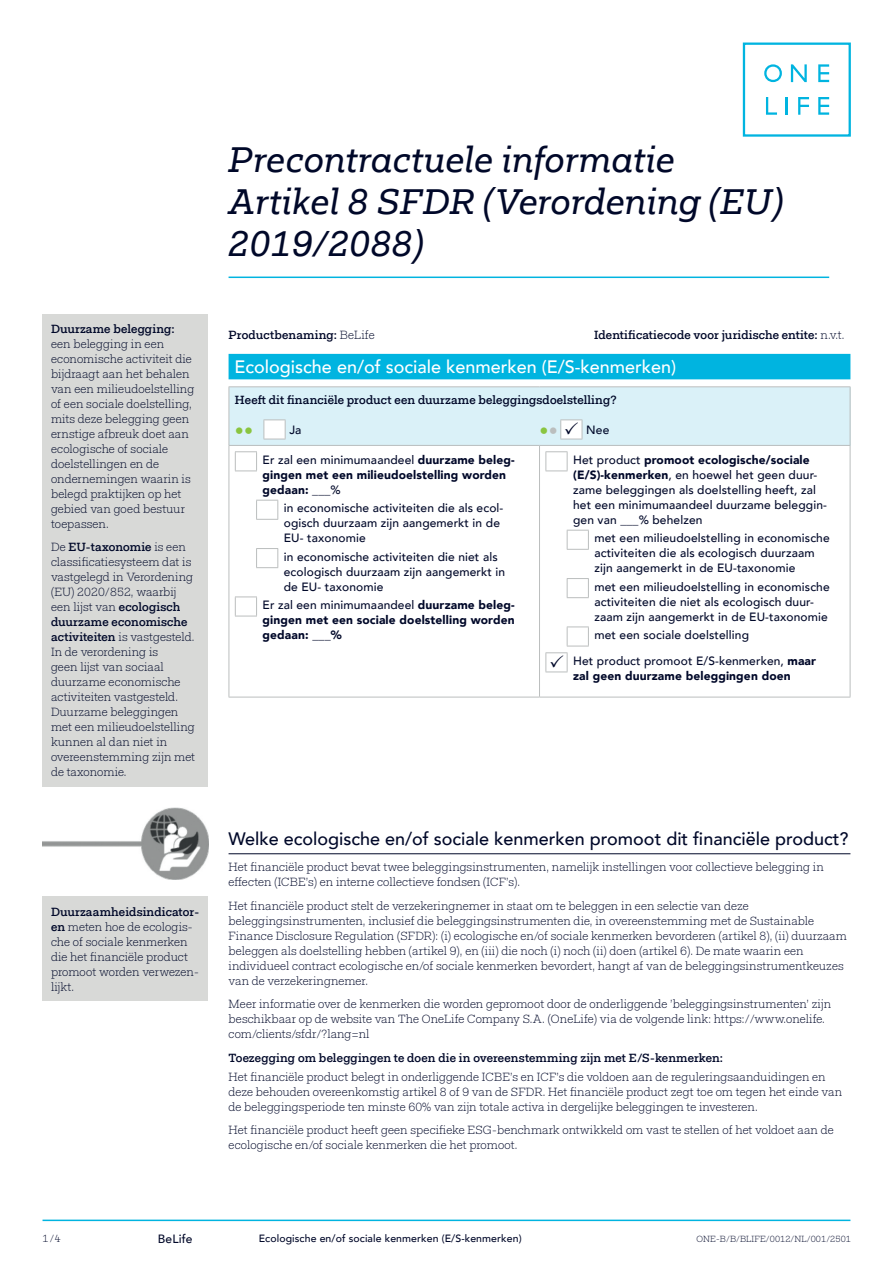
<style>
.page{position:relative;width:893px;height:1263px;background:#fff}
.page>*{position:absolute;margin:0;border:0;box-sizing:border-box;transform-origin:0 0}
.COVER_TITLE_2{font:italic 36px/42px "Fakt Slab";letter-spacing:.02em;color:#000829}
.Titre_2eme_niveau{font:500 18px "Avenir";color:#000829}
.Titre_1er_niveau{font:500 18px "Avenir";color:#fff}
.t1{font:500 18px "Avenir";color:#8ac540}
.Texte{font:300 12px/15px "Fakt Slab";letter-spacing:.005em;color:#000829}
.BODY_COPY{font:500 12px/15px "Avenir";letter-spacing:.01em;color:#000829}
.BODY_COPY-2{font:900 12px/15px "Avenir";letter-spacing:.01em;color:#000829}
.Texte-2{font:500 12px "Fakt Slab";letter-spacing:.005em;color:#000829}
.BODY_COPY-3{font:500 12px "Fakt Slab";letter-spacing:.005em;color:#000829}
.t2{font:500 10.5px "Avenir";letter-spacing:.01em;color:#000829}
.t3{font:300 10.5px "Fakt Slab";color:#000829}
.t4{font:300 9px "Fakt Slab";letter-spacing:.01em;color:#000829}
.s1{font-weight:500}
.s2{font-weight:300}
.s3{color:#bbbebe}
.s4{font-weight:900}
</style>
<div class="page">
<hr style="left:43px;top:1219px;width:807px;height:2px;background:#00b4e0">
<div style="left:43px;top:314px;width:165px;height:472px;background:#d8d9d7"></div>
<div style="left:43px;top:896px;width:165px;height:104px;background:#d8d9d7"></div>
<img style="left:43px;top:807px;width:165px;height:72px">
<div style="left:229px;top:354px;width:621px;height:25px;background:#00b4e0"></div>
<hr style="left:229px;top:277px;width:600px;height:1px;background:#00b4e0">
<svg style="left:818px;top:64px;width:11px;height:18px"></svg>
<svg style="left:818px;top:97px;width:11px;height:18px"></svg>
<svg style="left:766px;top:97px;width:11px;height:18px"></svg>
<svg style="left:798px;top:97px;width:11px;height:18px"></svg>
<svg style="left:764px;top:64px;width:18px;height:18px"></svg>
<svg style="left:791px;top:64px;width:16px;height:18px"></svg>
<svg style="left:786px;top:97px;width:2px;height:18px"></svg>
<div style="left:743px;top:43px;width:107px;height:93px;border:2px solid #00b4e0"></div>
<hr style="left:229px;top:853px;width:621px;height:1px;background:#000829">
<div style="left:229px;top:387px;width:621px;height:58px;background:#daf1f8"></div>
<hr style="left:229px;top:386px;width:310px;height:1px;background:#bbbebe">
<hr style="left:229px;top:387px;width:1px;height:58px;background:#bbbebe">
<hr style="left:539px;top:386px;width:311px;height:1px;background:#bbbebe">
<hr style="left:850px;top:387px;width:1px;height:58px;background:#bbbebe">
<hr style="left:229px;top:445px;width:310px;height:1px;background:#bbbebe">
<hr style="left:229px;top:446px;width:1px;height:251px;background:#bbbebe">
<hr style="left:539px;top:445px;width:311px;height:1px;background:#bbbebe">
<hr style="left:539px;top:446px;width:1px;height:251px;background:#bbbebe">
<hr style="left:850px;top:446px;width:1px;height:251px;background:#bbbebe">
<hr style="left:229px;top:697px;width:310px;height:1px;background:#bbbebe">
<hr style="left:539px;top:697px;width:311px;height:1px;background:#bbbebe">
<svg style="left:235px;top:451px;width:22px;height:20px"></svg>
<svg style="left:256px;top:500px;width:22px;height:20px"></svg>
<svg style="left:256px;top:548px;width:22px;height:20px"></svg>
<svg style="left:235px;top:596px;width:22px;height:21px"></svg>
<svg style="left:545px;top:451px;width:23px;height:20px"></svg>
<svg style="left:567px;top:530px;width:22px;height:20px"></svg>
<svg style="left:567px;top:578px;width:22px;height:20px"></svg>
<svg style="left:264px;top:419px;width:319px;height:21px"></svg>
<svg style="left:545px;top:626px;width:44px;height:46px"></svg>
<p class="Texte" style="left:51px;top:321px;width:145px"><span class="s1">Duurzame belegging: </span>een belegging in een economische activiteit die bijdraagt aan het behalen van een milieudoelstelling of een sociale doelstelling, mits deze belegging geen ernstige afbreuk doet aan ecologische of sociale doelstellingen en de ondernemingen waarin is belegd praktijken op het gebied van goed bestuur toepassen.</p>
<p class="Texte" style="left:51px;top:540px;width:146px">De <span class="s1">EU-taxonomie</span> is een classificatiesysteem dat is vastgelegd in Verordening (EU) 2020/852, waarbij een lijst van <span class="s1">ecologisch duurzame economische activiteiten</span> is vastgesteld.<br>In de verordening is<br>geen lijst van sociaal duurzame economische activiteiten vastgesteld.<br>Duurzame beleggingen met een milieudoelstelling kunnen al dan niet in overeenstemming zijn met de taxonomie.</p>
<p class="Texte" style="left:51px;top:904px;width:150px"><span class="s1">Duurzaamheidsindicator&shy;en</span> meten hoe de ecologis&shy;che of sociale kenmerken die het financiële product promoot worden verwezen&shy;lijkt.</p>
<p class="COVER_TITLE_2" style="left:229px;top:139px;width:556px">Precontractuele informatie<br>Artikel 8 SFDR (Verordening (EU)<br>2019/2088)</p>
<p class="BODY_COPY-3" style="left:229px;top:326px;width:148px">Productbenaming: <span class="s2">BeLife</span></p>
<p class="BODY_COPY-3" style="left:594px;top:326px;width:252px">Identificatiecode voor juridische entite: <span class="s2">n.v.t.</span></p>
<p class="Titre_1er_niveau" style="left:235px;top:351px;width:443px">Ecologische en/of sociale kenmerken (E/S-kenmerken)</p>
<p class="Texte-2" style="left:235px;top:391px;width:383px">Heeft dit financiële product een duurzame beleggingsdoelstelling?</p>
<p class="t1" style="left:235px;top:415px;width:20px">••</p>
<p class="BODY_COPY" style="left:289px;top:422px;width:14px">Ja</p>
<p class="t1" style="left:539px;top:415px;width:20px">•<span class="s3">•</span></p>
<p class="BODY_COPY" style="left:586px;top:422px;width:25px">Nee</p>
<p class="BODY_COPY-2" style="left:263px;top:452px;width:254px"><span class="s1">Er zal een minimumaandeel</span> duurzame beleg&shy;gingen met een milieudoelstelling worden gedaan: <span class="s1">___%</span></p>
<p class="BODY_COPY" style="left:284px;top:500px;width:221px">in economische activiteiten die als ecol&shy;ogisch duurzaam zijn aangemerkt in de<br>EU- taxonomie</p>
<p class="BODY_COPY" style="left:284px;top:548px;width:223px">in economische activiteiten die niet als ecologisch duurzaam zijn aangemerkt in de EU- taxonomie</p>
<p class="BODY_COPY-2" style="left:263px;top:597px;width:254px;text-align:justify"><span class="s1">Er zal een minimumaandeel</span> duurzame beleg&shy;gingen met een sociale doelstelling worden gedaan: ___%</p>
<p class="BODY_COPY" style="left:573px;top:451px;width:255px">Het product <span class="s4">promoot ecologische/sociale (E/S)-kenmerken</span>, en hoewel het geen duur&shy;zame beleggingen als doelstelling heeft, zal het een minimumaandeel duurzame beleggin&shy;gen van ___% behelzen</p>
<p class="BODY_COPY" style="left:594px;top:530px;width:237px">met een milieudoelstelling in economische activiteiten die als ecologisch duurzaam zijn aangemerkt in de EU-taxonomie</p>
<p class="BODY_COPY" style="left:594px;top:578px;width:237px">met een milieudoelstelling in economische activiteiten die niet als ecologisch duur&shy;zaam zijn aangemerkt in de EU-taxonomie</p>
<p class="BODY_COPY" style="left:594px;top:627px;width:156px">met een sociale doelstelling</p>
<p class="BODY_COPY-2" style="left:573px;top:653px;width:244px"><span class="s1">Het product promoot E/S-kenmerken,</span> maar zal geen duurzame beleggingen doen</p>
<p class="Titre_2eme_niveau" style="left:229px;top:823px;width:621px">Welke ecologische en/of sociale kenmerken promoot dit financiële product?</p>
<p class="Texte" style="left:229px;top:859px;width:597px">Het financiële product bevat twee beleggingsinstrumenten, namelijk instellingen voor collectieve belegging in effecten (ICBE’s) en interne collectieve fondsen (ICF’s).</p>
<p class="Texte" style="left:229px;top:898px;width:620px">Het financiële product stelt de verzekeringnemer in staat om te beleggen in een selectie van deze beleggingsinstrumenten, inclusief die beleggingsinstrumenten die, in overeenstemming met de Sustainable Finance Disclosure Regulation (SFDR): (i) ecologische en/of sociale kenmerken bevorderen (artikel 8), (ii) duurzaam beleggen als doelstelling hebben (artikel 9), en (iii) die noch (i) noch (ii) doen (artikel 6). De mate waarin een individueel contract ecologische en/of sociale kenmerken bevordert, hangt af van de beleggingsinstrumentkeuzes van de verzekeringnemer.</p>
<p class="Texte" style="left:229px;top:996px;width:604px">Meer informatie over de kenmerken die worden gepromoot door de onderliggende ’beleggingsinstrumenten’ zijn beschikbaar op de website van The OneLife Company S.A. (OneLife) via de volgende link: https://www.onelife. com/clients/sfdr/?lang=nl</p>
<p class="Texte-2" style="left:229px;top:1049px;width:496px">Toezegging om beleggingen te doen die in overeenstemming zijn met E/S-kenmerken:</p>
<p class="Texte" style="left:229px;top:1069px;width:615px">Het financiële product belegt in onderliggende ICBE’s en ICF’s die voldoen aan de reguleringsaanduidingen en deze behouden overeenkomstig artikel 8 of 9 van de SFDR. Het financiële product zegt toe om tegen het einde van de beleggingsperiode ten minste 60% van zijn totale activa in dergelijke beleggingen te investeren.</p>
<p class="Texte" style="left:229px;top:1123px;width:607px">Het financiële product heeft geen specifieke ESG-benchmark ontwikkeld om vast te stellen of het voldoet aan de ecologische en/of sociale kenmerken die het promoot.</p>
<p class="t3" style="left:43px;top:1231px;width:20px">1 / 4</p>
<p class="BODY_COPY" style="left:158px;top:1231px;width:36px">BeLife</p>
<p class="t2" style="left:259px;top:1229px;width:264px">Ecologische en/of sociale kenmerken (E/S-kenmerken)</p>
<p class="t4" style="left:697px;top:1232px;width:156px">ONE-B/B/BLIFE/0012/NL/001/2501</p>
</div>
